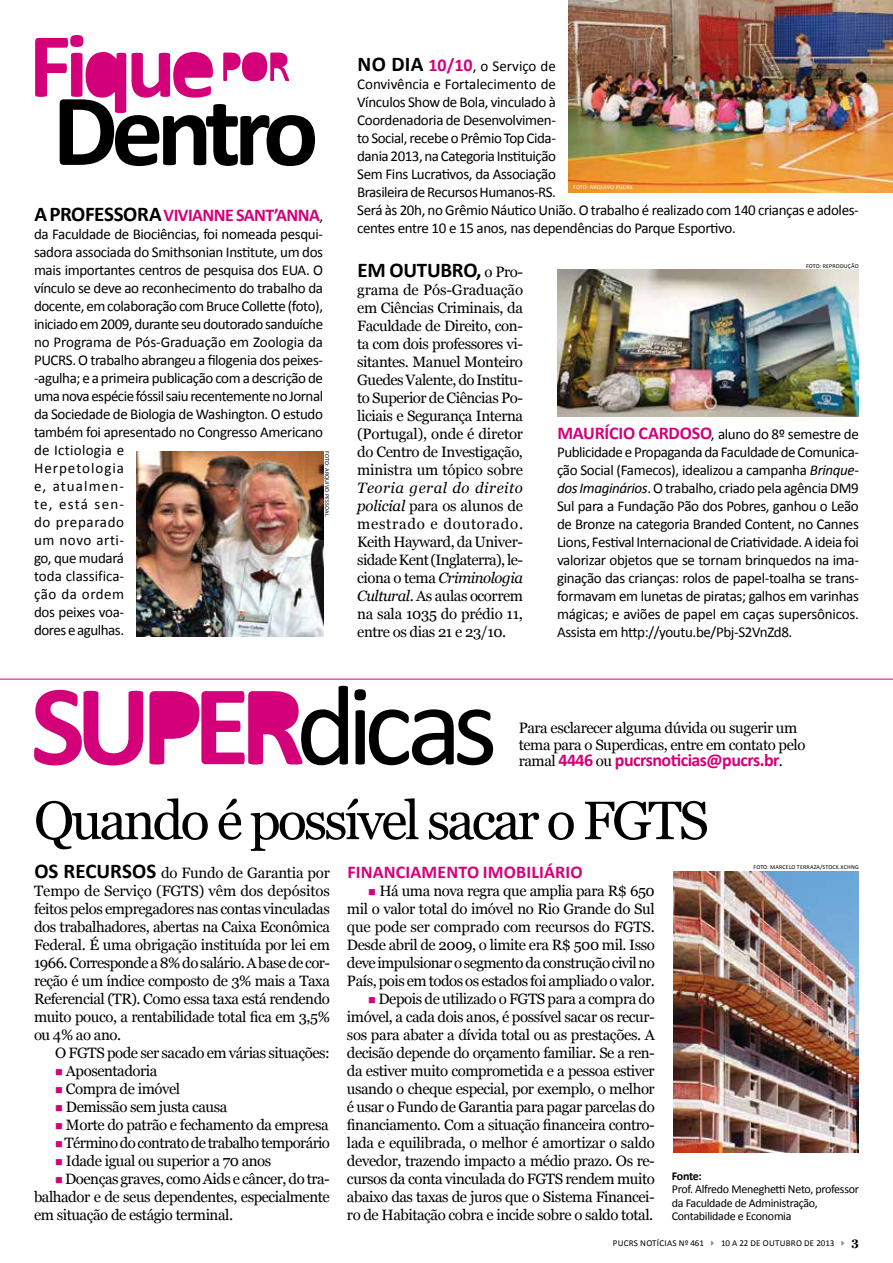
<style>
.page{position:relative;width:893px;height:1263px;background:#fff}
.page>*{position:absolute;margin:0;border:0;box-sizing:border-box;transform-origin:0 0}
.t1{font:54px "Georgia";letter-spacing:-.055em;color:#000}
.t2{font:700 21px "Calibri";letter-spacing:-.015em;color:#000}
.t3{font:700 18px "Calibri";letter-spacing:-.03em;color:#d4007a}
.t4{font:700 18px "Calibri";letter-spacing:.01em;color:#d4007a}
.t5{font:15px/18px "Georgia";letter-spacing:-.03em;color:#000;text-align:justify}
.t6{font:15px/18px "Calibri";letter-spacing:-.025em;color:#000}
.t7{font:12px/13.5px "Calibri";letter-spacing:-.025em;color:#000}
.t8{font:700 12px "Calibri";letter-spacing:-.035em;color:#000}
.t9{font:9px "Calibri";letter-spacing:.03em;color:#000}
.t10{font:6px "Calibri";letter-spacing:.03em;color:#000}
.t11{font:6px "Calibri";letter-spacing:.03em;color:#fff}
.s1{font-size:21px;color:#000}
.s2{font-weight:400;font-size:15px;color:#000}
.s3{font-weight:700;font-size:21px}
.s4{font-weight:700;font-size:18px;color:#d4007a}
.s5{font-family:"Georgia";font-weight:400;font-size:15px}
.s6{font-style:italic}
.s7{font-family:"Georgia";font-weight:400;font-size:15px;color:#000}
.s8{font-family:"Calibri";font-weight:700;font-size:21px}
.s9{color:#d4007a}
.s10{color:#878781}
.s11{font-family:"Georgia";font-weight:700;font-size:12px}
</style>
<div class="page">
<img style="left:569px;top:0;width:324px;height:192px">
<svg style="left:35px;top:35px;width:280px;height:131px"></svg>
<hr style="left:0;top:679px;width:893px;height:1px;background:#d4007a">
<svg style="left:149px;top:686px;width:344px;height:79px"></svg>
<svg style="left:34px;top:690px;width:109px;height:75px"></svg>
<img style="left:673px;top:872px;width:186px;height:280px">
<img style="left:557px;top:270px;width:302px;height:147px">
<img style="left:137px;top:451px;width:186px;height:185px">
<p class="t3" style="left:34px;top:203px;width:290px"><span class="s1">A PROFESSORA</span> VIVIANNE SANT’ANNA<span class="s2">,</span></p>
<p class="t6" style="left:34px;top:225px;width:291px">da Faculdade de Biociências, foi nomeada pesqui&shy;sadora associada do Smithsonian Institute, um dos mais importantes centros de pesquisa dos EUA. O vínculo se deve ao reconhecimento do trabalho da docente, em colaboração com Bruce Collette (foto), iniciado em 2009, durante seu doutorado sanduíche no Programa de Pós-Graduação em Zoologia da<br>PUCRS. O trabalho abrangeu a filogenia dos peixes--agulha; e a primeira publicação com a descrição de uma nova espécie fóssil saiu recentemente no Jornal da Sociedade de Biologia de Washington. O estudo também foi apresentado no Congresso Americano de Ictiologia e<br>Herpetologia<br>e, atualmen-<br>te, está sen-<br>do preparado<br>um novo arti-<br>go, que mudará<br>toda classifica-<br>ção da ordem<br>dos peixes voa-<br>dores e agulhas.</p>
<p class="t10" style="left:331px;top:451px;width:66px;rotate:90deg">FOTO: ARQUIVO PESSOAL</p>
<p class="t6" style="left:357px;top:57px;width:503px"><span class="s3">NO DIA</span> <span class="s4">10/10</span>, o Serviço de<br>Convivência e Fortalecimento de<br>Vínculos Show de Bola, vinculado à<br>Coordenadoria de Desenvolvimen-<br>to Social, recebe o Prêmio Top Cida-<br>dania 2013, na Categoria Instituição<br>Sem Fins Lucrativos, da Associação<br>Brasileira de Recursos Humanos-RS.<br>Será às 20h, no Grêmio Náutico União. O trabalho é realizado com 140 crianças e adoles&shy;centes entre 10 e 15 anos, nas dependências do Parque Esportivo.</p>
<p class="t11" style="left:573px;top:183px;width:61px">FOTO: ARQUIVO PUCRS</p>
<h2 class="t2" style="left:358px;top:256px;width:167px">EM OUTUBRO, <span class="s5">o Pro-</span></h2>
<p class="t5" style="left:357px;top:281px;width:167px">grama de Pós-Graduação em Ciências Criminais, da Faculdade de Direito, con&shy;ta com dois professores vi&shy;sitantes. Manuel Monteiro Guedes Valente, do Institu&shy;to Superior de Ciências Po&shy;liciais e Segurança Interna (Portugal), onde é diretor do Centro de Investigação, ministra um tópico sobre</p>
<p class="t5" style="left:357px;top:479px;width:167px"><span class="s6">Teoria geral do direito policial</span> para os alunos de mestrado e doutorado.<br>Keith Hayward, da Univer&shy;sidade Kent (Inglaterra), le&shy;ciona o tema <span class="s6">Criminologia Cultural</span>. As aulas ocorrem na sala 1035 do prédio 11, entre os dias 21 e 23/10.</p>
<p class="t10" style="left:806px;top:262px;width:54px">FOTO: REPRODUÇÃO</p>
<p class="t6" style="left:557px;top:425px;width:303px;text-align:justify"><span class="s4">MAURÍCIO CARDOSO</span>, aluno do 8º semestre de Publicidade e Propaganda da Faculdade de Comunica&shy;ção Social (Famecos), idealizou a campanha <span class="s6">Brinque&shy;dos Imaginários</span>. O trabalho, criado pela agência DM9<br>Sul para a Fundação Pão dos Pobres, ganhou o Leão de Bronze na categoria Branded Content, no Cannes Lions, Festival Internacional de Criatividade. A ideia foi valorizar objetos que se tornam brinquedos na ima&shy;ginação das crianças: rolos de papel-toalha se trans&shy;formavam em lunetas de piratas; galhos em varinhas mágicas; e aviões de papel em caças supersônicos.<br>Assista em http://youtu.be/Pbj-S2VnZd8.</p>
<p class="t5" style="left:519px;top:720px;width:288px;line-height:16.5px">Para esclarecer alguma dúvida ou sugerir um tema para o Superdicas, entre em contato pelo</p>
<p class="t3" style="left:519px;top:749px;width:266px"><span class="s7">ramal</span> 4446 <span class="s7">ou</span> pucrsnoticias@pucrs.br<span class="s7">.</span></p>
<h1 class="t1" style="left:34px;top:788px;width:676px">Quando é possível sacar o FGTS</h1>
<p class="t5" style="left:34px;top:864px;width:297px"><span class="s8">OS RECURSOS</span> do Fundo de Garantia por Tempo de Serviço (FGTS) vêm dos depósitos feitos pelos empregadores nas contas vinculadas dos trabalhadores, abertas na Caixa Econômica Federal. É uma obrigação instituída por lei em 1966. Corresponde a 8% do salário. A base de cor&shy;reção é um índice composto de 3% mais a Taxa Referencial (TR). Como essa taxa está rendendo muito pouco, a rentabilidade total fica em 3,5% ou 4% ao ano.</p>
<p class="t5" style="left:55px;top:1044px;width:276px">O FGTS pode ser sacado em várias situações:</p>
<p class="t5" style="left:55px;top:1062px;width:104px"><span class="s9">■</span> Aposentadoria</p>
<p class="t5" style="left:55px;top:1080px;width:126px"><span class="s9">■</span> Compra de imóvel</p>
<p class="t5" style="left:55px;top:1098px;width:174px"><span class="s9">■</span> Demissão sem justa causa</p>
<p class="t5" style="left:55px;top:1116px;width:275px"><span class="s9">■</span> Morte do patrão e fechamento da empresa</p>
<p class="t5" style="left:55px;top:1134px;width:276px"><span class="s9">■</span> Término do contrato de trabalho temporário</p>
<p class="t5" style="left:55px;top:1152px;width:218px"><span class="s9">■</span> Idade igual ou superior a 70 anos</p>
<p class="t5" style="left:34px;top:1170px;width:297px;text-indent:21px"><span class="s9">■</span> Doenças graves, como Aids e câncer, do tra&shy;balhador e de seus dependentes, especialmente em situação de estágio terminal.</p>
<p class="t4" style="left:347px;top:861px;width:237px">FINANCIAMENTO IMOBILIÁRIO</p>
<p class="t5" style="left:347px;top:882px;width:309px;text-indent:21px"><span class="s9">■</span> Há uma nova regra que amplia para R$ 650 mil o valor total do imóvel no Rio Grande do Sul que pode ser comprado com recursos do FGTS.<br>Desde abril de 2009, o limite era R$ 500 mil. Isso deve impulsionar o segmento da construção civil no País, pois em todos os estados foi ampliado o valor.</p>
<p class="t5" style="left:347px;top:990px;width:309px;text-indent:21px"><span class="s9">■</span> Depois de utilizado o FGTS para a compra do imóvel, a cada dois anos, é possível sacar os recur&shy;sos para abater a dívida total ou as prestações. A decisão depende do orçamento familiar. Se a ren&shy;da estiver muito comprometida e a pessoa estiver usando o cheque especial, por exemplo, o melhor é usar o Fundo de Garantia para pagar parcelas do financiamento. Com a situação financeira contro&shy;lada e equilibrada, o melhor é amortizar o saldo devedor, trazendo impacto a médio prazo. Os re&shy;cursos da conta vinculada do FGTS rendem muito abaixo das taxas de juros que o Sistema Financei&shy;ro de Habitação cobra e incide sobre o saldo total.</p>
<p class="t10" style="left:753px;top:864px;width:107px">FOTO: MARCELO TERRAZA/STOCK.XCHNG</p>
<p class="t8" style="left:672px;top:1168px;width:32px">Fonte:</p>
<p class="t7" style="left:672px;top:1183px;width:189px">Prof. Alfredo Meneghetti Neto, professor da Faculdade de Administração,<br>Contabilidade e Economia</p>
<p class="t9" style="left:613px;top:1237px;width:248px">PUCRS NOTÍCIAS Nº 461 <span class="s10">✔</span> 10 A 22 DE OUTUBRO DE 2013 <span class="s10">✔</span> <span class="s11">3</span></p>
</div>
